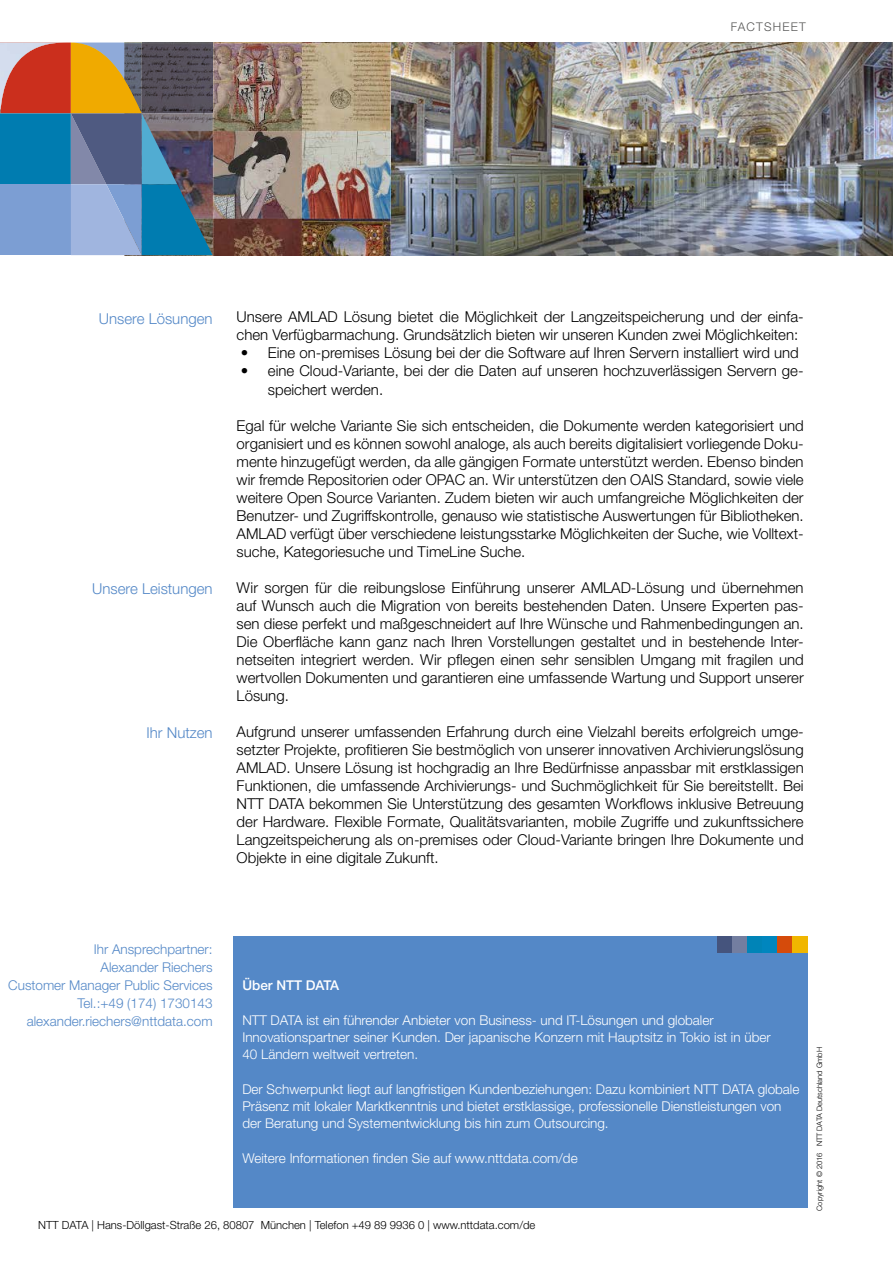
<style>
.page{position:relative;width:893px;height:1263px;background:#fff}
.page>*{position:absolute;margin:0;border:0;box-sizing:border-box;transform-origin:0 0}
.t1{font:300 15px/18px "Helvetica Neue LT Std";color:#000;text-align:justify}
.t2{font:300 15px "Helvetica Neue LT Std";color:#5488c7}
.t3{font:300 13.5px/17.2px "Helvetica Neue LT Std";color:#fff}
.t4{font:300 13.5px/18px "Helvetica Neue LT Std";color:#5488c7;text-align:right}
.t5{font:500 13.5px "Helvetica Neue LT Std";color:#fff}
.t6{font:300 12px "Helvetica Neue LT Std";letter-spacing:.1em;color:#575756}
.t7{font:300 11.25px "Helvetica Neue LT Std";color:#000}
.t8{font:300 7.5px "Helvetica Neue LT Std";color:#000}
</style>
<div class="page">
<img style="left:213px;top:43px;width:680px;height:212px">
<svg style="left:0;top:43px;width:213px;height:212px;background:#6c7988"></svg>
<div style="left:234px;top:936px;width:574px;height:271px;background:#5488c7"></div>
<div style="left:718px;top:936px;width:15px;height:16px;background:#45547d"></div>
<div style="left:733px;top:936px;width:15px;height:16px;background:#737ea0"></div>
<div style="left:748px;top:936px;width:15px;height:16px;background:#0084b7"></div>
<div style="left:763px;top:936px;width:15px;height:16px;background:#0086be"></div>
<div style="left:778px;top:936px;width:15px;height:16px;background:#d54b0b"></div>
<div style="left:793px;top:936px;width:15px;height:16px;background:#f0b600"></div>
<p class="t6" style="left:731px;top:19px;width:76px">FACTSHEET</p>
<p class="t2" style="left:99px;top:309px;width:115px">Unsere Lösungen</p>
<p class="t2" style="left:92px;top:579px;width:122px">Unsere Leistungen</p>
<p class="t2" style="left:146px;top:723px;width:68px">Ihr Nutzen</p>
<p class="t1" style="left:237px;top:308px;width:568px">Unsere AMLAD Lösung bietet die Möglichkeit der Langzeitspeicherung und der einfa&shy;chen Verfügbarmachung. Grundsätzlich bieten wir unseren Kunden zwei Möglichkeiten:</p>
<p class="t1" style="left:241px;top:344px;width:559px">• Eine on-premises Lösung bei der die Software auf Ihren Servern installiert wird und</p>
<p class="t1" style="left:268px;top:362px;width:537px;text-indent:-27px">• eine Cloud-Variante, bei der die Daten auf unseren hochzuverlässigen Servern ge&shy;speichert werden.</p>
<p class="t1" style="left:237px;top:416px;width:569px">Egal für welche Variante Sie sich entscheiden, die Dokumente werden kategorisiert und organisiert und es können sowohl analoge, als auch bereits digitalisiert vorliegende Doku&shy;mente hinzugefügt werden, da alle gängigen Formate unterstützt werden. Ebenso binden wir fremde Repositorien oder OPAC an. Wir unterstützen den OAIS Standard, sowie viele weitere Open Source Varianten. Zudem bieten wir auch umfangreiche Möglichkeiten der Benutzer- und Zugriffskontrolle, genauso wie statistische Auswertungen für Bibliotheken.<br>AMLAD verfügt über verschiedene leistungsstarke Möglichkeiten der Suche, wie Volltext&shy;suche, Kategoriesuche und TimeLine Suche.</p>
<p class="t1" style="left:237px;top:578px;width:569px">Wir sorgen für die reibungslose Einführung unserer AMLAD-Lösung und übernehmen auf Wunsch auch die Migration von bereits bestehenden Daten. Unsere Experten pas&shy;sen diese perfekt und maßgeschneidert auf Ihre Wünsche und Rahmenbedingungen an.<br>Die Oberfläche kann ganz nach Ihren Vorstellungen gestaltet und in bestehende Inter&shy;netseiten integriert werden. Wir pflegen einen sehr sensiblen Umgang mit fragilen und wertvollen Dokumenten und garantieren eine umfassende Wartung und Support unserer Lösung.</p>
<p class="t1" style="left:237px;top:722px;width:569px">Aufgrund unserer umfassenden Erfahrung durch eine Vielzahl bereits erfolgreich umge&shy;setzter Projekte, profitieren Sie bestmöglich von unserer innovativen Archivierungslösung AMLAD. Unsere Lösung ist hochgradig an Ihre Bedürfnisse anpassbar mit erstklassigen Funktionen, die umfassende Archivierungs- und Suchmöglichkeit für Sie bereitstellt. Bei NTT DATA bekommen Sie Unterstützung des gesamten Workflows inklusive Betreuung der Hardware. Flexible Formate, Qualitätsvarianten, mobile Zugriffe und zukunftssichere Langzeitspeicherung als on-premises oder Cloud-Variante bringen Ihre Dokumente und Objekte in eine digitale Zukunft.</p>
<p class="t4" style="left:8px;top:940px;width:206px">Ihr Ansprechpartner:<br>Alexander Riechers<br>Customer Manager Public Services<br>Tel.:+49 (174) 1730143 alexander.riechers@nttdata.com</p>
<p class="t5" style="left:242px;top:977px;width:98px">Über NTT DATA</p>
<p class="t3" style="left:242px;top:1011px;width:530px">NTT DATA ist ein führender Anbieter von Business- und IT-Lösungen und globaler<br>Innovationspartner seiner Kunden. Der japanische Konzern mit Hauptsitz in Tokio ist in über<br>40 Ländern weltweit vertreten.</p>
<p class="t3" style="left:242px;top:1080px;width:559px">Der Schwerpunkt liegt auf langfristigen Kundenbeziehungen: Dazu kombiniert NTT DATA globale<br>Präsenz mit lokaler Marktkenntnis und bietet erstklassige, professionelle Dienstleistungen von der Beratung und Systementwicklung bis hin zum Outsourcing.</p>
<p class="t3" style="left:242px;top:1149px;width:337px">Weitere Informationen finden Sie auf www.nttdata.com/de</p>
<p class="t7" style="left:38px;top:1217px;width:499px">NTT DATA | Hans-Döllgast-Straße 26, 80807 München | Telefon +49 89 9936 0 | www.nttdata.com/de</p>
<p class="t8" style="left:815px;top:1211px;width:165px;rotate:-90deg">Copyright © 2016 NTT DATA Deutschland GmbH</p>
</div>
